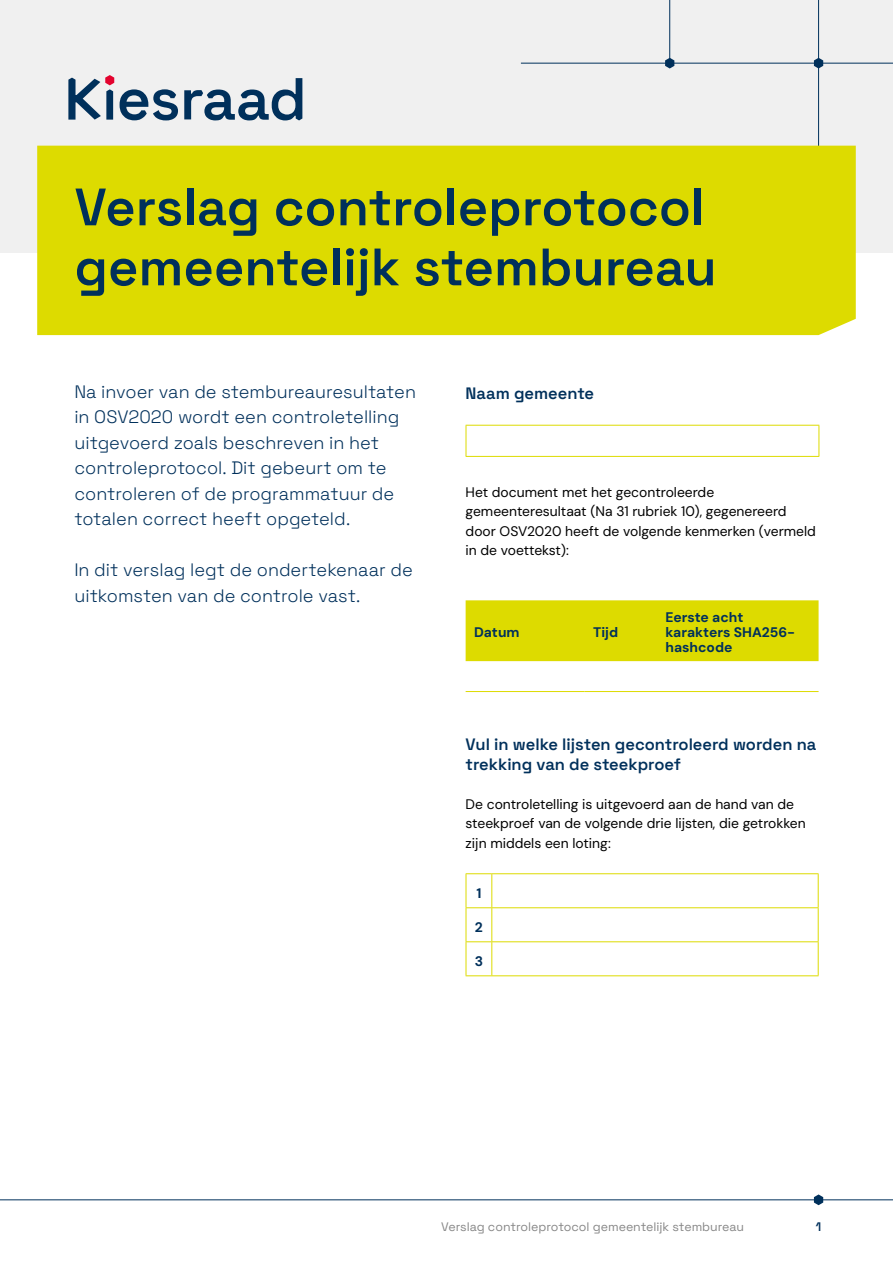
<style>
.page{position:relative;width:893px;height:1263px;background:#fff}
.page>*{position:absolute;margin:0;border:0;box-sizing:border-box;transform-origin:0 0}
.t1{font:600 52.5px/60px "Space Grotesk";color:#00305b}
.t2{font:300 18px/25.5px "Space Grotesk";color:#00305b}
.t3{font:600 16.5px/19.5px "Space Grotesk";color:#00305b}
.t4{font:13.8px/19.5px "DM Sans";color:#000}
.t5{font:700 13.8px/15px "DM Sans";color:#00305b}
.t6{font:12.3px "Space Grotesk";color:#878787}
.t7{font:600 12.3px "Space Grotesk";color:#00305b}
</style>
<div class="page">
<div style="left:0;top:0;width:893px;height:253px;background:#f0f0f0"></div>
<svg style="left:120px;top:89px;width:58px;height:31px"></svg>
<svg style="left:184px;top:78px;width:118px;height:42px"></svg>
<svg style="left:68px;top:75px;width:46px;height:45px"></svg>
<hr style="left:669px;top:0;width:1px;height:63px;background:#00305b">
<hr style="left:521px;top:63px;width:372px;height:1px;background:#00305b">
<hr style="left:818px;top:0;width:1px;height:158px;background:#00305b">
<svg style="left:814px;top:1194px;width:9px;height:11px"></svg>
<svg style="left:665px;top:58px;width:9px;height:11px"></svg>
<svg style="left:814px;top:58px;width:9px;height:11px"></svg>
<hr style="left:0;top:1199px;width:893px;height:1px;background:#00305b">
<div style="left:37px;top:146px;width:819px;height:189px;background:#dddb00"></div>
<hr style="left:466px;top:425px;width:353px;height:1px;background:#dddb00">
<hr style="left:466px;top:426px;width:1px;height:30px;background:#dddb00">
<hr style="left:819px;top:426px;width:1px;height:30px;background:#dddb00">
<hr style="left:466px;top:456px;width:353px;height:1px;background:#dddb00">
<div style="left:466px;top:600px;width:353px;height:61px;background:#dddb00"></div>
<hr style="left:466px;top:691px;width:119px;height:1px;background:#dddb00">
<hr style="left:585px;top:691px;width:72px;height:1px;background:#dddb00">
<hr style="left:657px;top:691px;width:162px;height:1px;background:#dddb00">
<svg style="left:466px;top:873px;width:26px;height:1px"></svg>
<hr style="left:466px;top:874px;width:1px;height:33px;background:#dddb00">
<hr style="left:492px;top:873px;width:327px;height:1px;background:#dddb00">
<hr style="left:491px;top:874px;width:1px;height:33px;background:#dddb00">
<hr style="left:818px;top:874px;width:1px;height:33px;background:#dddb00">
<svg style="left:466px;top:907px;width:26px;height:1px"></svg>
<hr style="left:466px;top:908px;width:1px;height:33px;background:#dddb00">
<hr style="left:492px;top:907px;width:327px;height:1px;background:#dddb00">
<hr style="left:491px;top:908px;width:1px;height:33px;background:#dddb00">
<hr style="left:818px;top:908px;width:1px;height:33px;background:#dddb00">
<svg style="left:466px;top:941px;width:26px;height:1px"></svg>
<hr style="left:466px;top:942px;width:1px;height:33px;background:#dddb00">
<hr style="left:492px;top:941px;width:327px;height:1px;background:#dddb00">
<hr style="left:491px;top:942px;width:1px;height:33px;background:#dddb00">
<hr style="left:818px;top:942px;width:1px;height:33px;background:#dddb00">
<svg style="left:466px;top:975px;width:26px;height:1px"></svg>
<hr style="left:492px;top:975px;width:327px;height:1px;background:#dddb00">
<h1 class="t1" style="left:74px;top:173px;width:644px">Verslag controleprotocol gemeentelijk stembureau</h1>
<p class="t2" style="left:74px;top:377px;width:343px">Na invoer van de stembureauresultaten in OSV2020 wordt een controletelling uitgevoerd zoals beschreven in het controleprotocol. Dit gebeurt om te controleren of de programmatuur de totalen correct heeft opgeteld.</p>
<p class="t2" style="left:74px;top:556px;width:340px">In dit verslag legt de ondertekenaar de uitkomsten van de controle vast.</p>
<p class="t3" style="left:466px;top:383px;width:130px">Naam gemeente</p>
<p class="t4" style="left:466px;top:482px;width:352px">Het document met het gecontroleerde gemeenteresultaat (Na 31 rubriek 10), gegenereerd door OSV2020 heeft de volgende kenmerken (vermeld in de voettekst):</p>
<p class="t5" style="left:474px;top:624px;width:47px">Datum</p>
<p class="t5" style="left:593px;top:624px;width:26px">Tijd</p>
<p class="t5" style="left:665px;top:609px;width:131px">Eerste acht karakters SHA256- hashcode</p>
<p class="t3" style="left:466px;top:734px;width:352px">Vul in welke lijsten gecontroleerd worden na trekking van de steekproef</p>
<p class="t4" style="left:466px;top:794px;width:342px">De controletelling is uitgevoerd aan de hand van de steekproef van de volgende drie lijsten, die getrokken zijn middels een loting:</p>
<p class="t5" style="left:476px;top:885px;width:7px">1</p>
<p class="t5" style="left:475px;top:919px;width:10px">2</p>
<p class="t5" style="left:475px;top:953px;width:10px">3</p>
<p class="t6" style="left:441px;top:1218px;width:304px">Verslag controleprotocol gemeentelijk stembureau</p>
<p class="t7" style="left:816px;top:1217px;width:7px">1</p>
</div>
